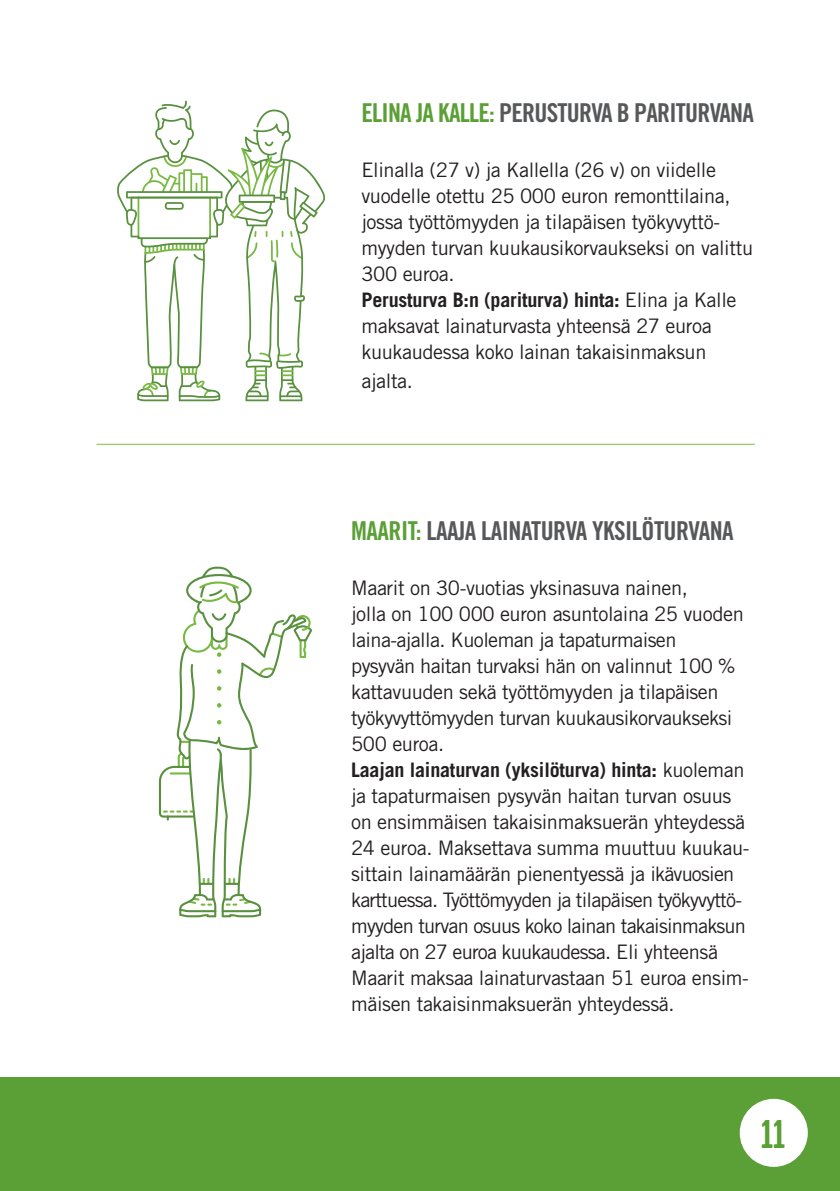
<style>
.page{position:relative;width:840px;height:1191px;background:#fff}
.page>*{position:absolute;margin:0;border:0;box-sizing:border-box;transform-origin:0 0}
.t1{font:700 40px "Garage Gothic S Pankki";color:#5b9f37}
.t2{font:26px "Trade Gothic LT Std Bd Cn 20";letter-spacing:-.03em;color:#57585a}
.t3{font:20px/26px "Trade Gothic LT Std";letter-spacing:-.02em;color:#231f20}
.s1{color:#5b9f37}
.s2{font-weight:700}
</style>
<div class="page">
<div style="left:0;top:1077px;width:839px;height:114px;background:#5b9f37"></div>
<div style="left:739px;top:1098px;width:68px;height:68px;background:#fff;border-radius:50%"></div>
<svg style="left:117px;top:101px;width:208px;height:300px"></svg>
<svg style="left:159px;top:566px;width:153px;height:351px"></svg>
<hr style="left:96px;top:444px;width:658px;height:1px;background:#7bc142">
<h2 class="t2" style="left:361px;top:97px;width:394px"><span class="s1">ELINA JA KALLE:</span> PERUSTURVA B PARITURVANA</h2>
<p class="t3" style="left:361px;top:156px;width:393px">Elinalla (27 v) ja Kallella (26 v) on viidelle vuodelle otettu 25 000 euron remonttilaina, jossa työttömyyden ja tilapäisen työkyvyttö&shy;myyden turvan kuukausikorvaukseksi on valittu 300 euroa.<br><span class="s2">Perusturva B:n (pariturva) hinta:</span> Elina ja Kalle maksavat lainaturvasta yhteensä 27 euroa kuukaudessa koko lainan takaisinmaksun</p>
<p class="t3" style="left:361px;top:367px;width:53px">ajalta.</p>
<h2 class="t2" style="left:351px;top:515px;width:384px"><span class="s1">MAARIT:</span> LAAJA LAINATURVA YKSILÖTURVANA</h2>
<p class="t3" style="left:351px;top:574px;width:399px">Maarit on 30-vuotias yksinasuva nainen,<br>jolla on 100 000 euron asuntolaina 25 vuoden laina-ajalla. Kuoleman ja tapaturmaisen<br>pysyvän haitan turvaksi hän on valinnut 100 % kattavuuden sekä työttömyyden ja tilapäisen työkyvyttömyyden turvan kuukausikorvaukseksi 500 euroa.<br><span class="s2">Laajan lainaturvan (yksilöturva) hinta:</span> kuoleman ja tapaturmaisen pysyvän haitan turvan osuus on ensimmäisen takaisinmaksuerän yhteydessä 24 euroa. Maksettava summa muuttuu kuukau&shy;sittain lainamäärän pienentyessä ja ikävuosien karttuessa. Työttömyyden ja tilapäisen työkyvyttö&shy;myyden turvan osuus koko lainan takaisinmaksun ajalta on 27 euroa kuukaudessa. Eli yhteensä Maarit maksaa lainaturvastaan 51 euroa ensim&shy;mäisen takaisinmaksuerän yhteydessä.</p>
<h1 class="t1" style="left:760px;top:1112px;width:26px">11</h1>
</div>
